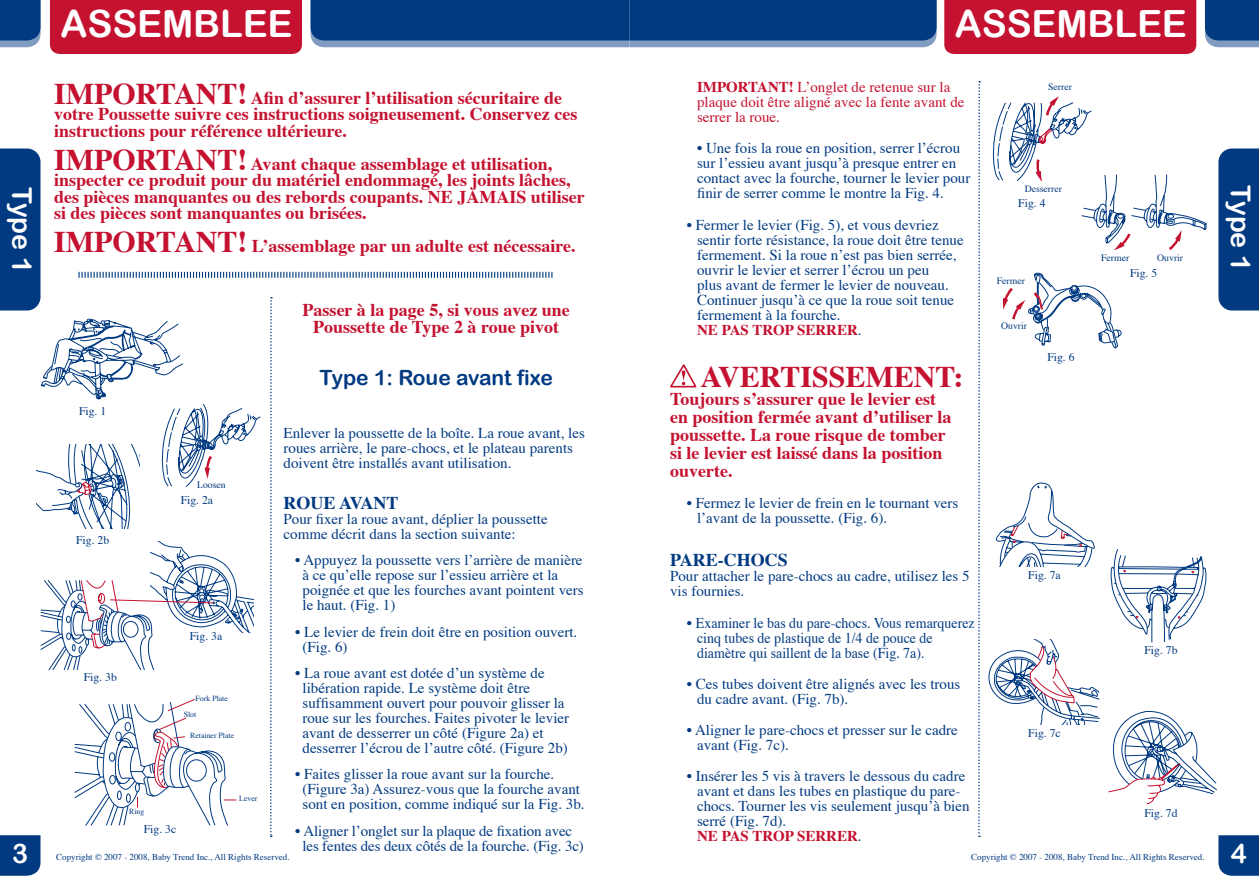
<style>
.page{position:relative;width:1259px;height:893px;background:#fff}
.page>*{position:absolute;margin:0;border:0;box-sizing:border-box;transform-origin:0 0}
.t1{font:37.5px "Arial Rounded MT Bold";letter-spacing:-.005em;color:#fff}
.t2{font:700 30px "Times";color:#c41230}
.t3{font:27px "Arial Rounded MT Bold";color:#fff}
.t4{font:21px "Arial Rounded MT Bold";color:#013a81}
.t5{font:700 18px/16.5px "Times";color:#c41230}
.t6{font:700 18px "Times";color:#013a81}
.t7{font:15px/15px "Times";color:#013a81}
.t8{font:15px/15px "Times";color:#c41230}
.t9{font:11.7px "Times";color:#013a81}
.t10{font:9.75px "Times";color:#013a81}
.t11{font:9px "Times";color:#013a81}
.t12{font:7.8px "Times";color:#013a81}
.s1{font-weight:700}
.s2{font-weight:700;color:#c41230}
.s3{font-size:30px}
</style>
<div class="page">
<div style="left:50px;top:0;width:252px;height:54px;background:#c41230"></div>
<svg style="left:0;top:0;width:40px;height:47px;background:#164a8b"></svg>
<div style="left:0;top:148px;width:40px;height:162px;background:#013a81"></div>
<div style="left:0;top:835px;width:40px;height:41px;background:#013a81"></div>
<div style="left:944px;top:0;width:252px;height:54px;background:#c41230"></div>
<svg style="left:310px;top:0;width:626px;height:47px;background:#13488a"></svg>
<svg style="left:1205px;top:0;width:54px;height:47px;background:#164a8b"></svg>
<div style="left:1218px;top:148px;width:41px;height:162px;background:#013a81"></div>
<svg style="left:1218px;top:835px;width:41px;height:41px;background:#0c4286"></svg>
<svg style="left:78px;top:272px;width:474px;height:6px"></svg>
<svg style="left:270px;top:297px;width:2px;height:540px"></svg>
<svg style="left:988px;top:639px;width:112px;height:85px"></svg>
<svg style="left:996px;top:482px;width:99px;height:84px"></svg>
<svg style="left:1108px;top:710px;width:109px;height:95px"></svg>
<svg style="left:978px;top:81px;width:2px;height:756px"></svg>
<svg style="left:1110px;top:549px;width:97px;height:94px"></svg>
<svg style="left:670px;top:364px;width:27px;height:24px"></svg>
<svg style="left:992px;top:96px;width:215px;height:253px"></svg>
<svg style="left:36px;top:318px;width:225px;height:210px"></svg>
<svg style="left:74px;top:699px;width:162px;height:127px"></svg>
<svg style="left:40px;top:541px;width:213px;height:129px"></svg>
<h1 class="t1" style="left:61px;top:2px;width:233px">ASSEMBLEE</h1>
<h1 class="t1" style="left:955px;top:2px;width:233px">ASSEMBLEE</h1>
<p class="t8" style="left:697px;top:78px;width:269px"><span class="s1">IMPORTANT!</span> L’onglet de retenue sur la plaque doit être aligné avec la fente avant de serrer la roue.</p>
<p class="t7" style="left:697px;top:140px;width:275px">• Une fois la roue en position, serrer l’écrou sur l’essieu avant jusqu’à presque entrer en contact avec la fourche, tourner le levier pour finir de serrer comme le montre la Fig. 4.</p>
<p class="t7" style="left:697px;top:216px;width:268px;text-indent:-10px">• Fermer le levier (Fig. 5), et vous devriez sentir forte résistance, la roue doit être tenue fermement. Si la roue n’est pas bien serrée, ouvrir le levier et serrer l’écrou un peu<br>plus avant de fermer le levier de nouveau.<br>Continuer jusqu’à ce que la roue soit tenue fermement à la fourche.<br><span class="s2">NE PAS TROP SERRER</span>.</p>
<h2 class="t2" style="left:700px;top:348px;width:264px">AVERTISSEMENT:</h2>
<p class="t5" style="left:670px;top:388px;width:283px;line-height:18px">Toujours s’assurer que le levier est en position fermée avant d’utiliser la poussette. La roue risque de tomber si le levier est laissé dans la position ouverte.</p>
<p class="t7" style="left:697px;top:494px;width:263px;text-indent:-10px">• Fermez le levier de frein en le tournant vers l’avant de la poussette. (Fig. 6).</p>
<p class="t6" style="left:670px;top:543px;width:119px">PARE-CHOCS</p>
<p class="t7" style="left:670px;top:567px;width:301px">Pour attacher le pare-chocs au cadre, utilisez les 5 vis fournies.</p>
<p class="t7" style="left:697px;top:614px;width:279px;text-indent:-10px">• Examiner le bas du pare-chocs. Vous remarquerez cinq tubes de plastique de 1/4 de pouce de diamètre qui saillent de la base (Fig. 7a).</p>
<p class="t7" style="left:697px;top:675px;width:265px;text-indent:-10px">• Ces tubes doivent être alignés avec les trous du cadre avant. (Fig. 7b).</p>
<p class="t7" style="left:697px;top:721px;width:262px;text-indent:-10px">• Aligner le pare-chocs et presser sur le cadre avant (Fig. 7c).</p>
<p class="t7" style="left:697px;top:767px;width:274px;text-indent:-10px">• Insérer les 5 vis à travers le dessous du cadre avant et dans les tubes en plastique du pare&shy;chocs. Tourner les vis seulement jusqu’à bien serré (Fig. 7d).<br><span class="s2">NE PAS TROP SERRER</span>.</p>
<p class="t5" style="left:54px;top:87px;width:525px"><span class="s3">IMPORTANT!</span> Afin d’assurer l’utilisation sécuritaire de votre Poussette suivre ces instructions soigneusement. Conservez ces instructions pour référence ultérieure.</p>
<p class="t5" style="left:54px;top:153px;width:532px"><span class="s3">IMPORTANT!</span> Avant chaque assemblage et utilisation, inspecter ce produit pour du matériel endommagé, les joints lâches, des pièces manquantes ou des rebords coupants. NE JAMAIS utiliser si des pièces sont manquantes ou brisées.</p>
<p class="t5" style="left:54px;top:236px;width:523px"><span class="s3">IMPORTANT!</span> L’assemblage par un adulte est nécessaire.</p>
<p class="t10" style="left:1048px;top:78px;width:25px">Serrer</p>
<h3 class="t3" style="left:1256px;top:185px;width:88px;rotate:90deg">Type 1</h3>
<p class="t10" style="left:1024px;top:180px;width:39px">Desserrer</p>
<p class="t9" style="left:1018px;top:192px;width:29px">Fig. 4</p>
<h3 class="t3" style="left:38px;top:187px;width:88px;rotate:90deg">Type 1</h3>
<p class="t10" style="left:1101px;top:248px;width:30px">Fermer</p>
<p class="t10" style="left:1157px;top:248px;width:27px">Ouvrir</p>
<p class="t9" style="left:1130px;top:262px;width:29px">Fig. 5</p>
<p class="t10" style="left:997px;top:272px;width:30px">Fermer</p>
<p class="t5" style="left:303px;top:300px;width:269px;text-align:center">Passer à la page 5, si vous avez une<br>Poussette de Type 2 à roue pivot</p>
<h3 class="t4" style="left:319px;top:365px;width:235px">Type 1: Roue avant fixe</h3>
<p class="t7" style="left:284px;top:424px;width:303px">Enlever la poussette de la boîte. La roue avant, les roues arrière, le pare-chocs, et le plateau parents doivent être installés avant utilisation.</p>
<p class="t6" style="left:284px;top:486px;width:116px">ROUE AVANT</p>
<p class="t7" style="left:284px;top:510px;width:266px">Pour fixer la roue avant, déplier la poussette comme décrit dans la section suivante:</p>
<p class="t7" style="left:302px;top:552px;width:283px;text-indent:-7px">• Appuyez la poussette vers l’arrière de manière à ce qu’elle repose sur l’essieu arrière et la poignée et que les fourches avant pointent vers le haut. (Fig. 1)</p>
<p class="t7" style="left:302px;top:623px;width:276px;text-indent:-7px">• Le levier de frein doit être en position ouvert. (Fig. 6)</p>
<p class="t7" style="left:302px;top:664px;width:268px;text-indent:-7px">• La roue avant est dotée d’un système de libération rapide. Le système doit être suffisamment ouvert pour pouvoir glisser la roue sur les fourches. Faites pivoter le levier avant de desserrer un côté (Figure 2a) et desserrer l’écrou de l’autre côté. (Figure 2b)</p>
<p class="t7" style="left:302px;top:766px;width:284px;text-indent:-7px">• Faites glisser la roue avant sur la fourche. (Figure 3a) Assurez-vous que la fourche avant sont en position, comme indiqué sur la Fig. 3b.</p>
<p class="t7" style="left:302px;top:822px;width:283px;text-indent:-7px">• Aligner l’onglet sur la plaque de fixation avec les fentes des deux côtés de la fourche. (Fig. 3c)</p>
<p class="t10" style="left:1001px;top:317px;width:27px">Ouvrir</p>
<p class="t9" style="left:1047px;top:346px;width:29px">Fig. 6</p>
<p class="t9" style="left:79px;top:400px;width:29px">Fig. 1</p>
<p class="t10" style="left:197px;top:476px;width:30px">Loosen</p>
<p class="t9" style="left:181px;top:490px;width:34px">Fig. 2a</p>
<p class="t9" style="left:76px;top:529px;width:35px">Fig. 2b</p>
<p class="t9" style="left:1028px;top:565px;width:34px">Fig. 7a</p>
<p class="t9" style="left:190px;top:625px;width:34px">Fig. 3a</p>
<p class="t9" style="left:1144px;top:639px;width:35px">Fig. 7b</p>
<p class="t9" style="left:84px;top:666px;width:35px">Fig. 3b</p>
<p class="t12" style="left:196px;top:691px;width:34px">Fork Plate</p>
<p class="t12" style="left:184px;top:707px;width:14px">Slot</p>
<p class="t12" style="left:190px;top:728px;width:45px">Retainer Plate</p>
<p class="t9" style="left:1028px;top:722px;width:34px">Fig. 7c</p>
<p class="t12" style="left:239px;top:791px;width:20px">Lever</p>
<p class="t12" style="left:129px;top:804px;width:17px">Ring</p>
<p class="t9" style="left:144px;top:818px;width:34px">Fig. 3c</p>
<p class="t9" style="left:1144px;top:802px;width:35px">Fig. 7d</p>
<h3 class="t3" style="left:12px;top:838px;width:18px">3</h3>
<h3 class="t3" style="left:1230px;top:838px;width:18px">4</h3>
<p class="t11" style="left:56px;top:848px;width:235px">Copyright © 2007 - 2008, Baby Trend Inc., All Rights Reserved.</p>
<p class="t11" style="left:971px;top:848px;width:235px">Copyright © 2007 - 2008, Baby Trend Inc., All Rights Reserved.</p>
</div>
